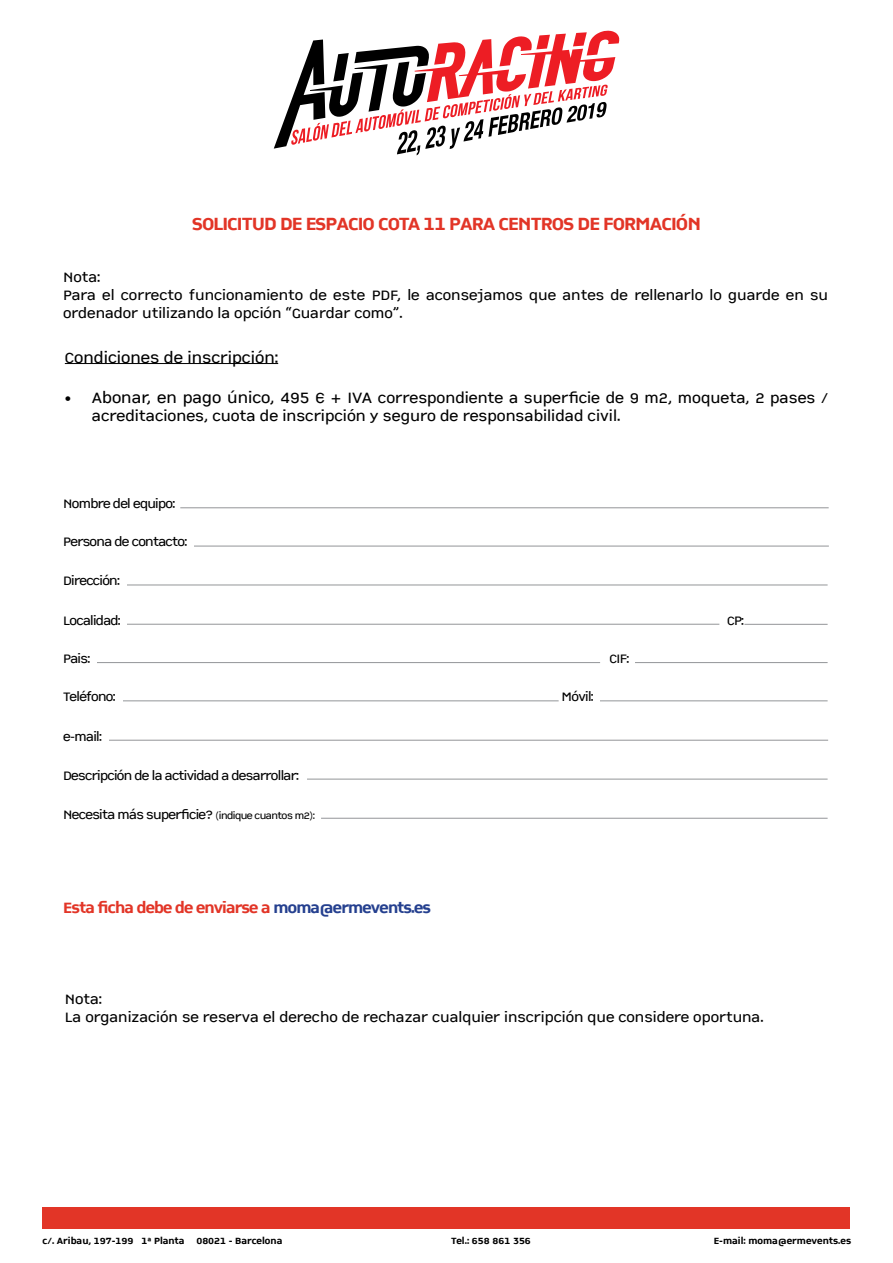
<style>
.page{position:relative;width:893px;height:1263px;background:#fff}
.page>*{position:absolute;margin:0;border:0;box-sizing:border-box;transform-origin:0 0}
.t1{font:19.5px "CP Company TT Bold";letter-spacing:-.05em;color:#e23527}
.t2{font:16.5px "CP Company TT Bold";letter-spacing:-.05em;color:#e23527}
.t3{font:16.5px "CP Company TT Regular";color:#000}
.t4{font:15.75px/18.9px "CP Company TT Regular";color:#000}
.t5{font:15px/18px "CP Company TT Regular";color:#000}
.t6{font:13.5px "CP Company TT Regular";letter-spacing:-.05em;color:#000}
.t7{font:9.9px "CP Company TT Bold";color:#000}
.s1{font-size:16.5px}
.s2{font-size:10.5px}
.s3{color:#25408f}
</style>
<div class="page">
<hr style="left:307px;top:779px;width:521px;height:1px;background:#939598">
<hr style="left:321px;top:818px;width:507px;height:1px;background:#939598">
<hr style="left:102px;top:740px;width:726px;height:1px;background:#939598">
<hr style="left:180px;top:507px;width:649px;height:1px;background:#939598">
<hr style="left:189px;top:546px;width:640px;height:1px;background:#939598">
<hr style="left:121px;top:585px;width:707px;height:1px;background:#939598">
<hr style="left:122px;top:624px;width:597px;height:1px;background:#939598">
<hr style="left:744px;top:624px;width:84px;height:1px;background:#939598">
<hr style="left:91px;top:662px;width:509px;height:1px;background:#939598">
<hr style="left:635px;top:662px;width:193px;height:1px;background:#939598">
<hr style="left:116px;top:700px;width:443px;height:1px;background:#939598">
<hr style="left:594px;top:700px;width:234px;height:1px;background:#939598">
<div style="left:187px;top:536px;width:6px;height:14px;background:#fff"></div>
<div style="left:120px;top:577px;width:6px;height:14px;background:#fff"></div>
<div style="left:121px;top:615px;width:6px;height:13px;background:#fff"></div>
<div style="left:90px;top:654px;width:7px;height:14px;background:#fff"></div>
<div style="left:116px;top:694px;width:6px;height:13px;background:#fff"></div>
<div style="left:102px;top:732px;width:6px;height:13px;background:#fff"></div>
<div style="left:594px;top:692px;width:6px;height:13px;background:#fff"></div>
<hr style="left:65px;top:363px;width:213px;height:1px;background:#000">
<div style="left:43px;top:1207px;width:807px;height:22px;background:#e23527"></div>
<svg style="left:274px;top:30px;width:345px;height:125px"></svg>
<h1 class="t1" style="left:192px;top:212px;width:511px">SOLICITUD DE ESPACIO COTA 11 PARA CENTROS DE FORMACIÓN</h1>
<p class="t5" style="left:63px;top:269px;width:766px">Nota:<br>Para el correcto funcionamiento de este PDF, le aconsejamos que antes de rellenarlo lo guarde en su ordenador utilizando la opción “Guardar como”.</p>
<p class="t3" style="left:65px;top:348px;width:215px">Condiciones de inscripción:</p>
<p class="t4" style="left:92px;top:389px;width:738px;text-indent:-27px"><span class="s1">• Abonar, en pago único, 495 € + IVA</span> correspondiente a superficie de 9 m2, moqueta, 2 pases / acreditaciones, cuota de inscripción y seguro de responsabilidad civil.</p>
<p class="t6" style="left:63px;top:496px;width:114px">Nombre del equipo:</p>
<p class="t6" style="left:63px;top:534px;width:126px">Persona de contacto:</p>
<p class="t6" style="left:63px;top:573px;width:58px">Dirección:</p>
<p class="t6" style="left:63px;top:613px;width:59px">Localidad:</p>
<p class="t6" style="left:727px;top:613px;width:19px">CP:</p>
<p class="t6" style="left:63px;top:651px;width:28px">Pais:</p>
<p class="t6" style="left:609px;top:651px;width:21px">CIF:</p>
<p class="t6" style="left:63px;top:689px;width:54px">Teléfono:</p>
<p class="t6" style="left:562px;top:689px;width:34px">Móvil:</p>
<p class="t6" style="left:63px;top:728px;width:40px">e-mail:</p>
<p class="t6" style="left:63px;top:768px;width:237px">Descripción de la actividad a desarrollar:</p>
<p class="t6" style="left:63px;top:807px;width:253px">Necesita más superficie? <span class="s2">(indique cuantos m2):</span></p>
<p class="t2" style="left:63px;top:897px;width:369px">Esta ficha debe de enviarse a <span class="s3">moma@ermevents.es</span></p>
<p class="t5" style="left:65px;top:991px;width:700px">Nota:<br>La organización se reserva el derecho de rechazar cualquier inscripción que considere oportuna.</p>
<p class="t7" style="left:43px;top:1234px;width:241px">c/. Aribau, 197-199 1ª Planta 08021 - Barcelona</p>
<p class="t7" style="left:451px;top:1234px;width:81px">Tel.: 658 861 356</p>
<p class="t7" style="left:714px;top:1234px;width:139px">E-mail: moma@ermevents.es</p>
</div>
